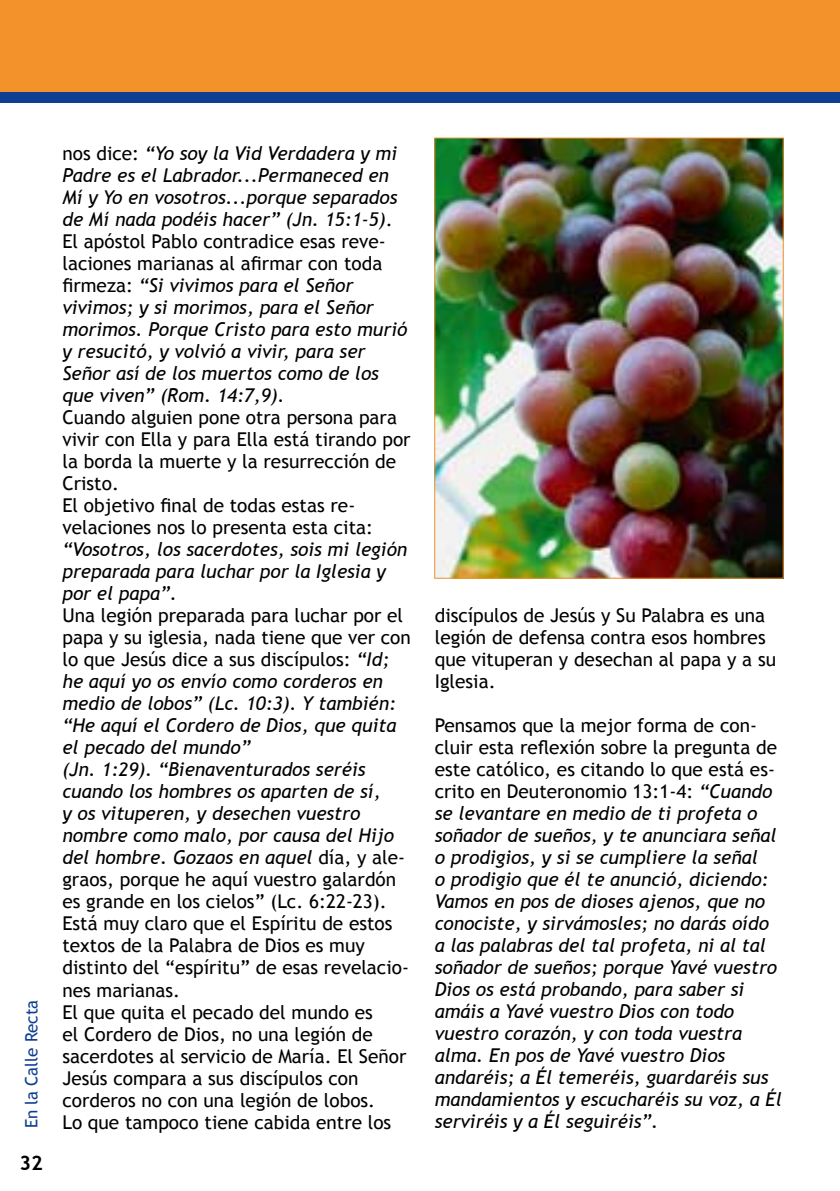
<style>
.page{position:relative;width:840px;height:1191px;background:#fff}
.page>*{position:absolute;margin:0;border:0;box-sizing:border-box;transform-origin:0 0}
.t1{font:700 20px "Trebuchet MS";color:#000}
.t2{font:italic 19px/22px "Trebuchet MS";color:#000}
.t3{font:19px/22px "Trebuchet MS";color:#000}
.t4{font:17px "Trebuchet MS";color:#0f3f93}
.s1{font-style:normal}
.s2{font-style:italic}
</style>
<div class="page">
<div style="left:0;top:92px;width:839px;height:11px;background:#0f3f93"></div>
<div style="left:0;top:0;width:839px;height:92px;background:#f3912b"></div>
<img style="left:436px;top:140px;width:345px;height:437px">
<div style="left:434px;top:138px;width:349px;height:441px;border:1px solid #f3912b"></div>
<p class="t4" style="left:21px;top:1128px;width:130px;rotate:-90deg">En la Calle Recta</p>
<p class="t1" style="left:19px;top:1150px;width:25px">32</p>
<p class="t2" style="left:62px;top:143px;width:346px"><span class="s1">nos dice:</span> “Yo soy la Vid Verdadera y mi Padre es el Labrador...Permaneced en Mí y Yo en vosotros...porque separados de Mí nada podéis hacer” (Jn. 15:1-5)<span class="s1">.<br>El apóstol Pablo contradice esas reve&shy;laciones marianas al afirmar con toda firmeza:</span> “Si vivimos para el Señor vivimos; y si morimos, para el Señor morimos. Porque Cristo para esto murió y resucitó, y volvió a vivir, para ser Señor así de los muertos como de los que viven” (Rom. 14:7,9).</p>
<p class="t3" style="left:62px;top:407px;width:349px">Cuando alguien pone otra persona para vivir con Ella y para Ella está tirando por la borda la muerte y la resurrección de Cristo.<br>El objetivo final de todas estas re&shy;velaciones nos lo presenta esta cita:</p>
<p class="t2" style="left:62px;top:539px;width:346px">“Vosotros, los sacerdotes, sois mi legión preparada para luchar por la Iglesia y por el papa”.</p>
<p class="t3" style="left:62px;top:605px;width:350px">Una legión preparada para luchar por el papa y su iglesia, nada tiene que ver con lo que Jesús dice a sus discípulos: <span class="s2">“Id; he aquí yo os envío como corderos en medio de lobos” (Lc. 10:3). Y también: “He aquí el Cordero de Dios, que quita el pecado del mundo”<br>(Jn. 1:29). “Bienaventurados seréis cuando los hombres os aparten de sí,<br>y os vituperen, y desechen vuestro nombre como malo, por causa del Hijo del hombre. Gozaos en aquel</span> día, y ale&shy;graos, porque he aquí vuestro galardón es grande en los cielos” (Lc. 6:22-23).<br>Está muy claro que el Espíritu de estos textos de la Palabra de Dios es muy distinto del “espíritu” de esas revelacio&shy;nes marianas.<br>El que quita el pecado del mundo es<br>el Cordero de Dios, no una legión de sacerdotes al servicio de María. El Señor Jesús compara a sus discípulos con corderos no con una legión de lobos.<br>Lo que tampoco tiene cabida entre los</p>
<p class="t3" style="left:434px;top:605px;width:342px">discípulos de Jesús y Su Palabra es una legión de defensa contra esos hombres que vituperan y desechan al papa y a su<br>Iglesia.</p>
<p class="t2" style="left:434px;top:714px;width:348px"><span class="s1">Pensamos que la mejor forma de con&shy;cluir esta reflexión sobre la pregunta de este católico, es citando lo que está es&shy;crito en Deuteronomio 13:1-4:</span> “Cuando se levantare en medio de ti profeta o soñador de sueños, y te anunciara señal o prodigios, y si se cumpliere la señal<br>o prodigio que él te anunció, diciendo:<br>Vamos en pos de dioses ajenos, que no conociste, y sirvámosles; no darás oído a las palabras del tal profeta, ni al tal soñador de sueños; porque Yavé vuestro Dios os está probando, para saber si amáis a Yavé vuestro Dios con todo vuestro corazón, y con toda vuestra alma. En pos de Yavé vuestro Dios andaréis; a Él temeréis, guardaréis sus mandamientos y escucharéis su voz, a Él serviréis y a Él seguiréis”.</p>
</div>
